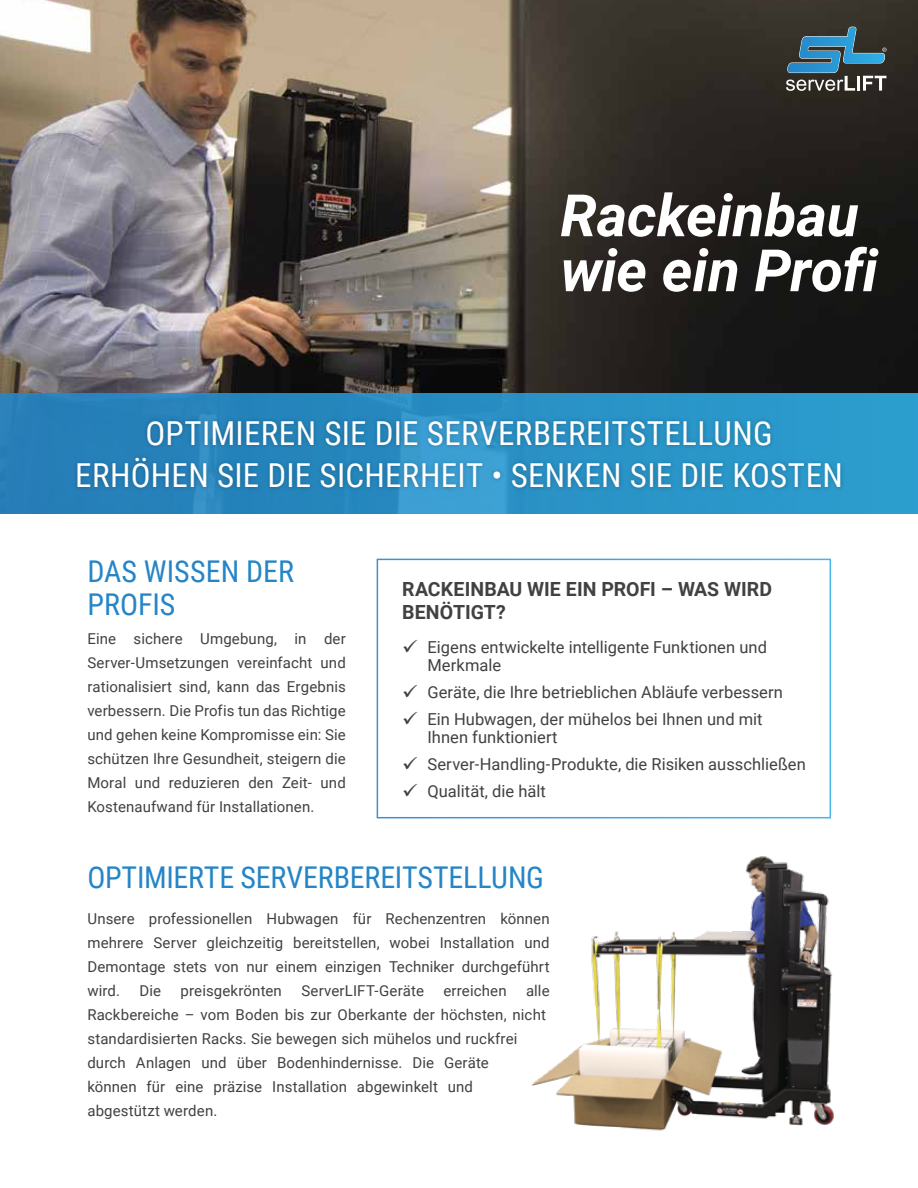
<style>
.page{position:relative;width:918px;height:1188px;background:#fff}
.page>*{position:absolute;margin:0;border:0;box-sizing:border-box;transform-origin:0 0}
.t1{font:italic 700 58.5px/55.1px "Roboto";letter-spacing:-.005em;color:#fff}
.t2{font:33px/42px "Roboto Condensed";letter-spacing:.01em;color:#fff;text-align:center}
.t3{font:30px/33px "Roboto Condensed";letter-spacing:-.005em;color:#2585c6}
.t4{font:700 19.5px/22.5px "Roboto";letter-spacing:.005em;color:#414042}
.t5{font:16.5px/27px "Roboto";letter-spacing:.005em;color:#414042}
.t6{font:15px/24px "Roboto";letter-spacing:.01em;color:#414042;text-align:justify}
</style>
<div class="page">
<img style="left:0;top:0;width:918px;height:393px">
<div style="left:0;top:393px;width:918px;height:120px;background:linear-gradient(to right,#267cb6,#2b9ece)"></div>
<img style="left:19px;top:410px;width:880px;height:104px">
<svg style="left:786px;top:26px;width:101px;height:65px;background:#46626d"></svg>
<div style="left:377px;top:559px;width:454px;height:259px;border:2px solid #fff"></div>
<img style="left:532px;top:856px;width:302px;height:275px">
<h1 class="t1" style="left:560px;top:186px;width:319px">Rackeinbau wie ein Profi</h1>
<h2 class="t2" style="left:75px;top:411px;width:769px">OPTIMIEREN SIE DIE SERVERBEREITSTELLUNG<br>ERHÖHEN SIE DIE SICHERHEIT • SENKEN SIE DIE KOSTEN</h2>
<h3 class="t3" style="left:87px;top:554px;width:208px">DAS WISSEN DER<br>PROFIS</h3>
<p class="t6" style="left:87px;top:626px;width:260px">Eine sichere Umgebung, in der Server-Umsetzungen vereinfacht und rationalisiert sind, kann das Ergebnis verbessern. Die Profis tun das Richtige und gehen keine Kompromisse ein: Sie schützen Ihre Gesundheit, steigern die Moral und reduzieren den Zeit- und Kostenaufwand für Installationen.</p>
<h3 class="t4" style="left:402px;top:577px;width:371px">RACKEINBAU WIE EIN PROFI – WAS WIRD<br>BENÖTIGT?</h3>
<p class="t5" style="left:427px;top:637px;width:341px;line-height:18px">Eigens entwickelte intelligente Funktionen und<br>Merkmale</p>
<p class="t5" style="left:427px;top:678px;width:357px">Geräte, die Ihre betrieblichen Abläufe verbessern<br>Ein Hubwagen, der mühelos bei Ihnen und mit</p>
<p class="t5" style="left:427px;top:723px;width:380px">Ihnen funktioniert<br>Server-Handling-Produkte, die Risiken ausschließen<br>Qualität, die hält</p>
<h3 class="t3" style="left:87px;top:859px;width:458px">OPTIMIERTE SERVERBEREITSTELLUNG</h3>
<p class="t6" style="left:87px;top:907px;width:464px">Unsere professionellen Hubwagen für Rechenzentren können mehrere Server gleichzeitig bereitstellen, wobei Installation und Demontage stets von nur einem einzigen Techniker durchgeführt wird.</p>
<p class="t6" style="left:87px;top:979px;width:464px;text-align:left;text-indent:439px">alle Rackbereiche – vom Boden bis zur Oberkante der höchsten, nicht standardisierten Racks. Sie bewegen sich mühelos und ruckfrei durch Anlagen und über Bodenhindernisse. Die Geräte<br>können für eine präzise Installation abgewinkelt und<br>abgestützt werden.</p>
<p class="t6" style="left:140px;top:979px;width:23px">Die</p>
<p class="t6" style="left:181px;top:979px;width:103px">preisgekrönten</p>
<p class="t6" style="left:301px;top:979px;width:124px">ServerLIFT-Geräte</p>
<p class="t6" style="left:443px;top:979px;width:65px">erreichen</p>
</div>
